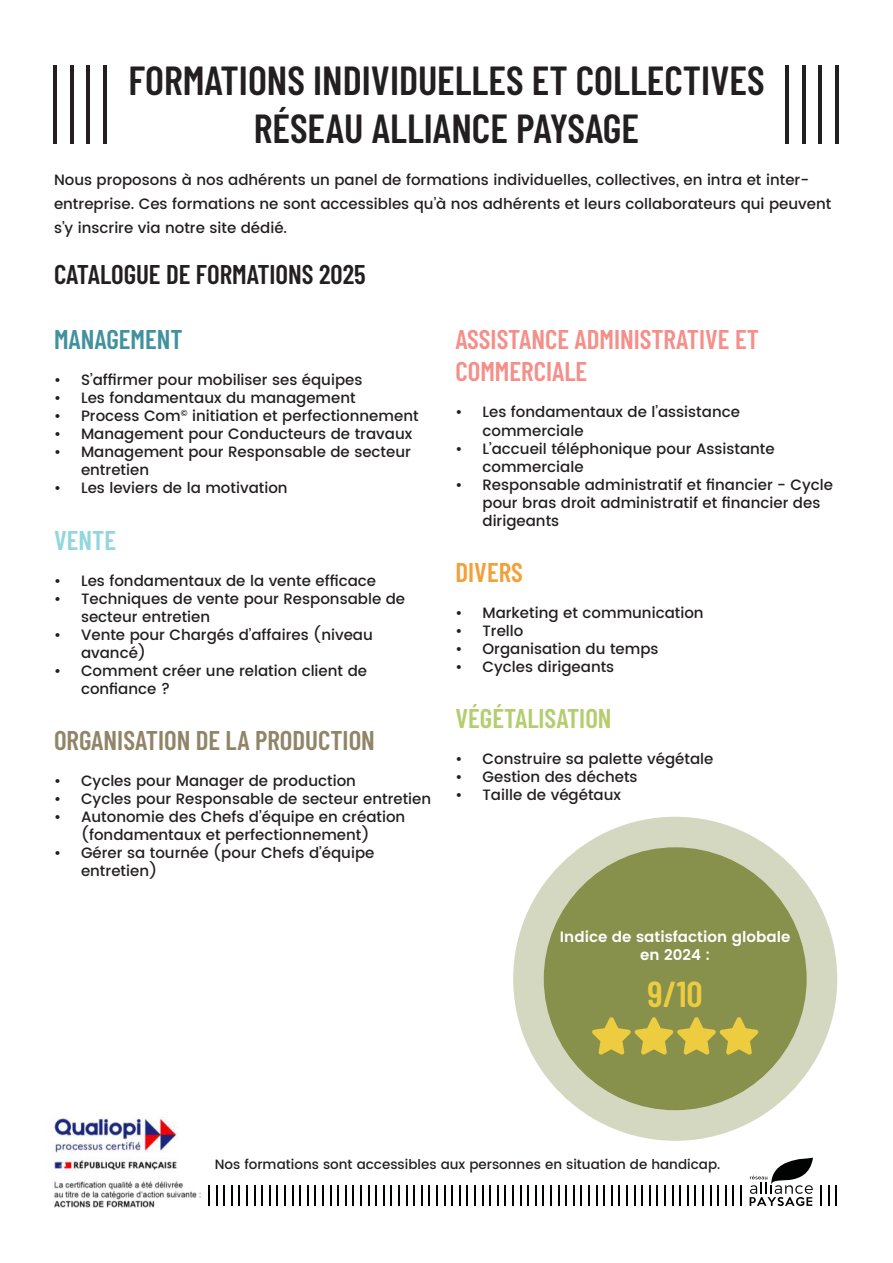
<style>
.page{position:relative;width:893px;height:1263px;background:#fff}
.page>*{position:absolute;margin:0;border:0;box-sizing:border-box;transform-origin:0 0}
.t1{font:600 40.5px/48.6px "Barlow Condensed";color:#231f20;text-align:center}
.t2{font:600 36px "Barlow Condensed";color:#edcc40}
.t3{font:600 27px/32.4px "Barlow Condensed";color:#f48f89}
.t4{font:600 27px "Barlow Condensed";color:#908567}
.t5{font:600 27px "Barlow Condensed";color:#231f20}
.t6{font:600 27px "Barlow Condensed";color:#b4cd6f}
.t7{font:600 27px "Barlow Condensed";color:#41929e}
.t8{font:600 27px "Barlow Condensed";color:#f2a139}
.t9{font:600 27px "Barlow Condensed";color:#92d6df}
.t10{font:500 15px/18px "Poppins";color:#231f20}
.t11{font:600 15px/18px "Poppins";color:#fff;text-align:center}
.t12{font:500 13.5px "Poppins";color:#231f20}
</style>
<div class="page">
<svg style="left:750px;top:1158px;width:63px;height:48px"></svg>
<hr style="left:835px;top:1185px;width:2px;height:21px;background:#010202">
<svg style="left:828px;top:1185px;width:1px;height:21px"></svg>
<hr style="left:820px;top:1185px;width:2px;height:21px;background:#010202">
<hr style="left:740px;top:1185px;width:2px;height:21px;background:#010202">
<hr style="left:732px;top:1185px;width:2px;height:21px;background:#010202">
<hr style="left:725px;top:1185px;width:2px;height:21px;background:#010202">
<hr style="left:717px;top:1185px;width:2px;height:21px;background:#010202">
<svg style="left:710px;top:1185px;width:1px;height:21px"></svg>
<hr style="left:702px;top:1185px;width:2px;height:21px;background:#010202">
<hr style="left:694px;top:1185px;width:2px;height:21px;background:#010202">
<hr style="left:687px;top:1185px;width:2px;height:21px;background:#010202">
<hr style="left:679px;top:1185px;width:2px;height:21px;background:#010202">
<svg style="left:672px;top:1185px;width:1px;height:21px"></svg>
<hr style="left:664px;top:1185px;width:2px;height:21px;background:#010202">
<hr style="left:656px;top:1185px;width:2px;height:21px;background:#010202">
<hr style="left:649px;top:1185px;width:2px;height:21px;background:#010202">
<hr style="left:641px;top:1185px;width:2px;height:21px;background:#010202">
<svg style="left:634px;top:1185px;width:1px;height:21px"></svg>
<hr style="left:626px;top:1185px;width:2px;height:21px;background:#010202">
<hr style="left:618px;top:1185px;width:2px;height:21px;background:#010202">
<hr style="left:611px;top:1185px;width:2px;height:21px;background:#010202">
<hr style="left:603px;top:1185px;width:2px;height:21px;background:#010202">
<svg style="left:596px;top:1185px;width:1px;height:21px"></svg>
<hr style="left:588px;top:1185px;width:2px;height:21px;background:#010202">
<hr style="left:580px;top:1185px;width:2px;height:21px;background:#010202">
<hr style="left:573px;top:1185px;width:2px;height:21px;background:#010202">
<hr style="left:565px;top:1185px;width:2px;height:21px;background:#010202">
<svg style="left:558px;top:1185px;width:1px;height:21px"></svg>
<hr style="left:550px;top:1185px;width:2px;height:21px;background:#010202">
<hr style="left:542px;top:1185px;width:2px;height:21px;background:#010202">
<hr style="left:535px;top:1185px;width:2px;height:21px;background:#010202">
<hr style="left:527px;top:1185px;width:2px;height:21px;background:#010202">
<svg style="left:520px;top:1185px;width:1px;height:21px"></svg>
<hr style="left:512px;top:1185px;width:2px;height:21px;background:#010202">
<hr style="left:504px;top:1185px;width:2px;height:21px;background:#010202">
<hr style="left:497px;top:1185px;width:2px;height:21px;background:#010202">
<hr style="left:489px;top:1185px;width:2px;height:21px;background:#010202">
<svg style="left:482px;top:1185px;width:1px;height:21px"></svg>
<hr style="left:474px;top:1185px;width:2px;height:21px;background:#010202">
<hr style="left:466px;top:1185px;width:2px;height:21px;background:#010202">
<hr style="left:459px;top:1185px;width:2px;height:21px;background:#010202">
<hr style="left:451px;top:1185px;width:2px;height:21px;background:#010202">
<svg style="left:444px;top:1185px;width:1px;height:21px"></svg>
<hr style="left:436px;top:1185px;width:2px;height:21px;background:#010202">
<hr style="left:428px;top:1185px;width:2px;height:21px;background:#010202">
<hr style="left:421px;top:1185px;width:2px;height:21px;background:#010202">
<hr style="left:413px;top:1185px;width:2px;height:21px;background:#010202">
<svg style="left:406px;top:1185px;width:1px;height:21px"></svg>
<hr style="left:398px;top:1185px;width:2px;height:21px;background:#010202">
<hr style="left:390px;top:1185px;width:2px;height:21px;background:#010202">
<hr style="left:383px;top:1185px;width:2px;height:21px;background:#010202">
<hr style="left:375px;top:1185px;width:2px;height:21px;background:#010202">
<svg style="left:368px;top:1185px;width:1px;height:21px"></svg>
<hr style="left:360px;top:1185px;width:2px;height:21px;background:#010202">
<hr style="left:352px;top:1185px;width:2px;height:21px;background:#010202">
<hr style="left:345px;top:1185px;width:2px;height:21px;background:#010202">
<hr style="left:337px;top:1185px;width:2px;height:21px;background:#010202">
<svg style="left:330px;top:1185px;width:1px;height:21px"></svg>
<hr style="left:322px;top:1185px;width:2px;height:21px;background:#010202">
<hr style="left:314px;top:1185px;width:2px;height:21px;background:#010202">
<hr style="left:307px;top:1185px;width:2px;height:21px;background:#010202">
<hr style="left:299px;top:1185px;width:2px;height:21px;background:#010202">
<svg style="left:292px;top:1185px;width:1px;height:21px"></svg>
<hr style="left:284px;top:1185px;width:2px;height:21px;background:#010202">
<hr style="left:276px;top:1185px;width:2px;height:21px;background:#010202">
<hr style="left:269px;top:1185px;width:2px;height:21px;background:#010202">
<hr style="left:261px;top:1185px;width:2px;height:21px;background:#010202">
<svg style="left:254px;top:1185px;width:1px;height:21px"></svg>
<hr style="left:246px;top:1185px;width:2px;height:21px;background:#010202">
<hr style="left:238px;top:1185px;width:2px;height:21px;background:#010202">
<hr style="left:231px;top:1185px;width:2px;height:21px;background:#010202">
<hr style="left:223px;top:1185px;width:2px;height:21px;background:#010202">
<svg style="left:216px;top:1185px;width:1px;height:21px"></svg>
<hr style="left:208px;top:1185px;width:2px;height:21px;background:#010202">
<img style="left:52px;top:1112px;width:149px;height:96px">
<svg style="left:513px;top:817px;width:324px;height:324px;background:#a3ab76"></svg>
<hr style="left:54px;top:65px;width:3px;height:78px;background:#231f20">
<hr style="left:70px;top:65px;width:4px;height:78px;background:#231f20">
<hr style="left:87px;top:65px;width:3px;height:78px;background:#231f20">
<hr style="left:103px;top:65px;width:4px;height:78px;background:#231f20">
<hr style="left:786px;top:65px;width:3px;height:78px;background:#231f20">
<hr style="left:802px;top:65px;width:3px;height:78px;background:#231f20">
<hr style="left:818px;top:65px;width:4px;height:78px;background:#231f20">
<hr style="left:835px;top:65px;width:3px;height:78px;background:#231f20">
<svg style="left:592px;top:1017px;width:166px;height:38px;background:#b8ad46"></svg>
<h1 class="t1" style="left:128px;top:56px;width:638px">FORMATIONS INDIVIDUELLES ET COLLECTIVES<br>RÉSEAU ALLIANCE PAYSAGE</h1>
<p class="t10" style="left:54px;top:167px;width:779px;line-height:24px">Nous proposons à nos adhérents un panel de formations individuelles, collectives, en intra et inter&shy;entreprise. Ces formations ne sont accessibles qu’à nos adhérents et leurs collaborateurs qui peuvent s’y inscrire via notre site dédié.</p>
<h3 class="t5" style="left:54px;top:259px;width:313px">CATALOGUE DE FORMATIONS 2025</h3>
<h3 class="t7" style="left:54px;top:324px;width:130px">MANAGEMENT</h3>
<p class="t10" style="left:54px;top:371px;width:310px">• S’affirmer pour mobiliser ses équipes</p>
<p class="t10" style="left:54px;top:389px;width:303px">• Les fondamentaux du management</p>
<p class="t10" style="left:54px;top:407px;width:366px">• Process Com<sup>©</sup> initiation et perfectionnement</p>
<p class="t10" style="left:54px;top:425px;width:360px">• Management pour Conducteurs de travaux</p>
<p class="t10" style="left:81px;top:443px;width:331px;text-indent:-27px">• Management pour Responsable de secteur entretien</p>
<p class="t10" style="left:54px;top:479px;width:235px">• Les leviers de la motivation</p>
<h3 class="t9" style="left:54px;top:524px;width:64px">VENTE</h3>
<p class="t10" style="left:54px;top:571px;width:324px">• Les fondamentaux de la vente efficace</p>
<p class="t10" style="left:81px;top:589px;width:326px;text-indent:-27px">• Techniques de vente pour Responsable de secteur entretien</p>
<p class="t10" style="left:81px;top:625px;width:293px;text-indent:-27px">• Vente pour Chargés d’affaires (niveau avancé)</p>
<p class="t10" style="left:81px;top:661px;width:288px;text-indent:-27px">• Comment créer une relation client de confiance ?</p>
<h3 class="t4" style="left:54px;top:725px;width:322px">ORGANISATION DE LA PRODUCTION</h3>
<p class="t10" style="left:54px;top:771px;width:303px">• Cycles pour Manager de production</p>
<p class="t10" style="left:54px;top:789px;width:379px">• Cycles pour Responsable de secteur entretien</p>
<p class="t10" style="left:54px;top:807px;width:353px;text-align:center">• Autonomie des Chefs d’équipe en création (fondamentaux et perfectionnement)</p>
<p class="t10" style="left:81px;top:843px;width:295px;text-indent:-27px">• Gérer sa tournée (pour Chefs d’équipe entretien)</p>
<h3 class="t3" style="left:455px;top:324px;width:305px">ASSISTANCE ADMINISTRATIVE ET<br>COMMERCIALE</h3>
<p class="t10" style="left:482px;top:403px;width:259px;text-indent:-27px">• Les fondamentaux de l’assistance commerciale</p>
<p class="t10" style="left:482px;top:439px;width:294px;text-indent:-27px">• L’accueil téléphonique pour Assistante commerciale</p>
<p class="t10" style="left:482px;top:475px;width:352px;text-indent:-27px">• Responsable administratif et financier - Cycle pour bras droit administratif et financier des dirigeants</p>
<h3 class="t8" style="left:455px;top:557px;width:69px">DIVERS</h3>
<p class="t10" style="left:455px;top:603px;width:250px">• Marketing et communication</p>
<p class="t10" style="left:455px;top:621px;width:69px">• Trello</p>
<p class="t10" style="left:455px;top:639px;width:205px">• Organisation du temps</p>
<p class="t10" style="left:455px;top:657px;width:160px">• Cycles dirigeants</p>
<h3 class="t6" style="left:455px;top:703px;width:158px">VÉGÉTALISATION</h3>
<p class="t10" style="left:455px;top:750px;width:259px">• Construire sa palette végétale</p>
<p class="t10" style="left:455px;top:768px;width:184px">• Gestion des déchets</p>
<p class="t10" style="left:455px;top:786px;width:167px">• Taille de végétaux</p>
<p class="t11" style="left:560px;top:929px;width:232px">Indice de satisfaction globale en 2024 :</p>
<h2 class="t2" style="left:648px;top:973px;width:57px">9/10</h2>
<p class="t12" style="left:215px;top:1156px;width:507px">Nos formations sont accessibles aux personnes en situation de handicap.</p>
</div>
